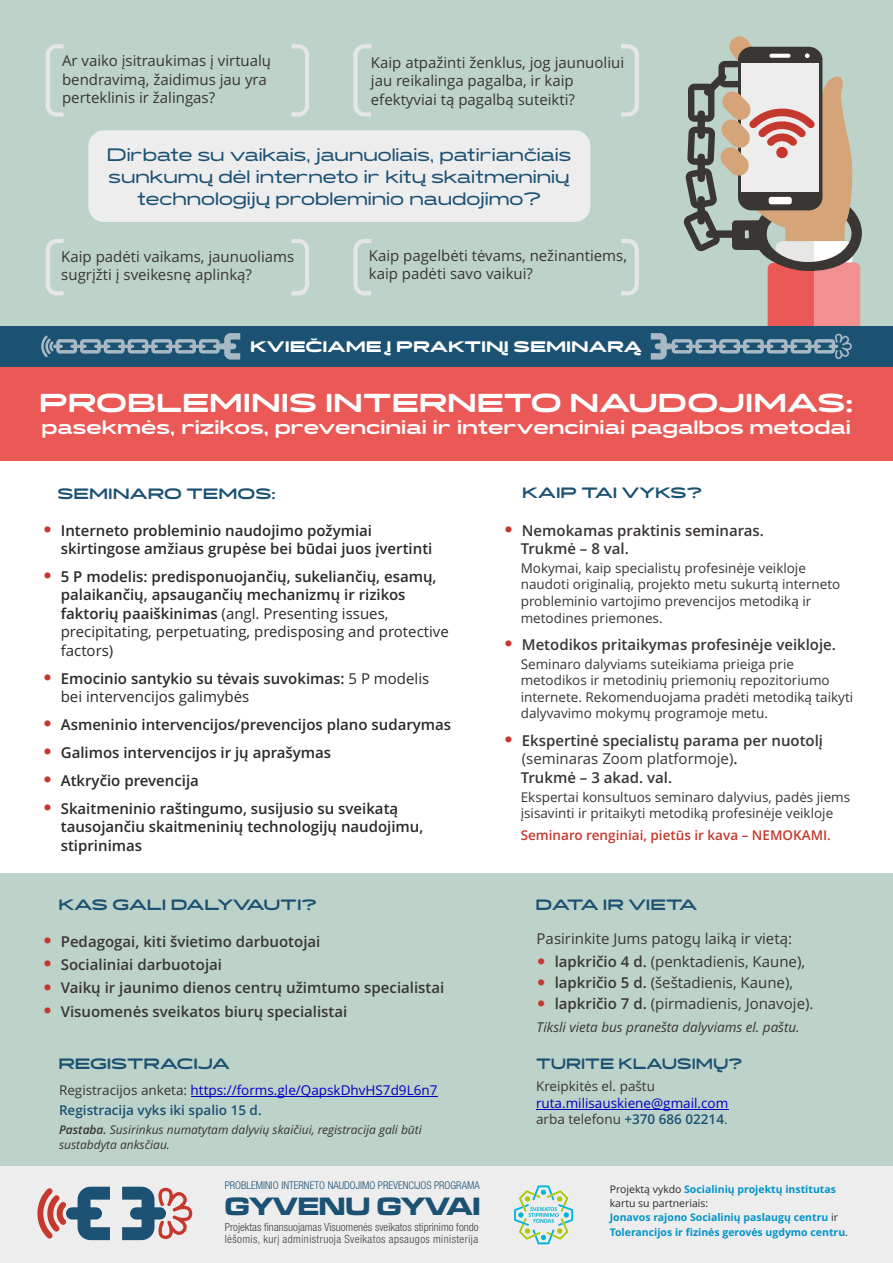
<style>
.page{position:relative;width:893px;height:1263px;background:#fff}
.page>*{position:absolute;margin:0;border:0;box-sizing:border-box;transform-origin:0 0}
.t1{font:26.1px "Microgramma D Bold Exte";color:#1b5173}
.t2{font:800 25.95px "Turismo CF";color:#fff}
.t3{font:700 19.5px "Turismo CF";color:#fff}
.t4{font:18px/22.4px "Turismo CF";color:#1b5173;text-align:center}
.t5{font:800 15.3px "Turismo CF";color:#fff}
.t6{font:600 15px/18.5px "Open Sans";color:#2b2a29}
.t7{font:15px/18.5px "Open Sans";color:#393634}
.t8{font:600 15px/18.5px "Open Sans";color:#393634}
.t9{font:700 15px "Turismo CF";color:#1b5173}
.t10{font:700 15px "Turismo CF";color:#1b5173;scale:.91 1}
.t11{font:13.5px/16.5px "Open Sans";color:#393634}
.t12{font:13.5px/20.2px "Open Sans";color:#0000c4}
.t13{font:600 13.5px "Open Sans";color:#c5382e}
.t14{font:italic 13.5px "Open Sans";color:#393634}
.t15{font:italic 12px/14.7px "Open Sans";color:#393634}
.t16{font:300 condensed 11.25px/12.8px "Helvetica Neue LT Pro";color:#434242}
.t17{font:300 condensed 10.65px "Helvetica Neue LT Pro";color:#1b5173}
.t18{font:700 10.5px/14.2px "Open Sans";color:#0094c8}
.s1{color:#c5382e}
.s2{font-weight:400}
.s3{color:#393634}
.s4{font-weight:600;color:#1b5173}
.s5{font-weight:600}
.s6{color:#1b5173}
.s7{font-weight:400;color:#2b2a29}
</style>
<div class="page">
<div style="left:0;top:0;width:893px;height:326px;background:#bdd2c9"></div>
<div style="left:0;top:1162px;width:893px;height:101px;background:#eeedee"></div>
<div style="left:0;top:873px;width:893px;height:293px;background:#bdd2c9"></div>
<div style="left:0;top:326px;width:893px;height:135px;background:#ea5955"></div>
<div style="left:88px;top:130px;width:502px;height:92px;background:#eeedee;border-radius:15px"></div>
<svg style="left:45px;top:239px;width:19px;height:57px"></svg>
<svg style="left:353px;top:239px;width:19px;height:57px"></svg>
<svg style="left:291px;top:239px;width:18px;height:57px"></svg>
<svg style="left:621px;top:239px;width:18px;height:57px"></svg>
<svg style="left:45px;top:44px;width:19px;height:73px"></svg>
<svg style="left:353px;top:44px;width:19px;height:73px"></svg>
<svg style="left:291px;top:44px;width:18px;height:73px"></svg>
<svg style="left:621px;top:44px;width:18px;height:73px"></svg>
<svg style="left:37px;top:1187px;width:155px;height:53px"></svg>
<svg style="left:514px;top:1185px;width:59px;height:59px"></svg>
<svg style="left:683px;top:36px;width:179px;height:290px"></svg>
<div style="left:0;top:326px;width:893px;height:40px;background:#1b5173"></div>
<hr style="left:191px;top:1096px;width:246px;height:1px;background:#0000c4">
<hr style="left:537px;top:1109px;width:192px;height:1px;background:#0000c4">
<svg style="left:41px;top:333px;width:811px;height:27px"></svg>
<p class="t7" style="left:62px;top:53px;width:211px">Ar vaiko įsitraukimas į virtualų bendravimą, žaidimus jau yra perteklinis ir žalingas?</p>
<p class="t7" style="left:371px;top:55px;width:255px">Kaip atpažinti ženklus, jog jaunuoliui jau reikalinga pagalba, ir kaip efektyviai tą pagalbą suteikti?</p>
<p class="t4" style="left:107px;top:144px;width:466px">Dirbate su vaikais, jaunuoliais, patiriančiais sunkumų dėl interneto ir kitų skaitmeninių technologijų probleminio naudojimo?</p>
<p class="t7" style="left:61px;top:249px;width:234px">Kaip padėti vaikams, jaunuoliams sugrįžti į sveikesnę aplinką?</p>
<p class="t7" style="left:369px;top:248px;width:260px">Kaip pagelbėti tėvams, nežinantiems, kaip padėti savo vaikui?</p>
<p class="t5" style="left:250px;top:338px;width:394px">KVIEČIAME Į PRAKTINĮ SEMINARĄ</p>
<h2 class="t2" style="left:39px;top:388px;width:815px">PROBLEMINIS INTERNETO NAUDOJIMAS:</h2>
<h3 class="t3" style="left:42px;top:416px;width:811px">pasekmės, rizikos, prevenciniai ir intervenciniai pagalbos metodai</h3>
<p class="t9" style="left:57px;top:485px;width:220px">SEMINARO TEMOS:</p>
<p class="t9" style="left:522px;top:485px;width:181px">KAIP TAI VYKS?</p>
<p class="t6" style="left:61px;top:522px;width:373px;text-indent:-18px"><span class="s1">•</span> Interneto probleminio naudojimo požymiai skirtingose amžiaus grupėse bei būdai juos įvertinti</p>
<p class="t6" style="left:61px;top:569px;width:390px;text-indent:-18px"><span class="s1">•</span> 5 P modelis: predisponuojančių, sukeliančių, esamų, palaikančių, apsaugančių mechanizmų ir rizikos faktorių paaiškinimas <span class="s2">(angl. Presenting issues, precipitating, perpetuating, predisposing and protective factors)</span></p>
<p class="t6" style="left:61px;top:670px;width:370px;text-indent:-18px"><span class="s1">•</span> Emocinio santykio su tėvais suvokimas: <span class="s2">5 P modelis bei intervencijos galimybės</span></p>
<p class="t6" style="left:43px;top:717px;width:410px"><span class="s1">•</span> Asmeninio intervencijos/prevencijos plano sudarymas</p>
<p class="t6" style="left:43px;top:745px;width:290px"><span class="s1">•</span> Galimos intervencijos ir jų aprašymas</p>
<p class="t6" style="left:43px;top:773px;width:158px"><span class="s1">•</span> Atkryčio prevencija</p>
<p class="t6" style="left:61px;top:801px;width:364px;text-indent:-18px"><span class="s1">•</span> Skaitmeninio raštingumo, susijusio su sveikatą tausojančiu skaitmeninių technologijų naudojimu, stiprinimas</p>
<p class="t9" style="left:58px;top:896px;width:260px">KAS GALI DALYVAUTI?</p>
<p class="t8" style="left:43px;top:933px;width:279px"><span class="s1">•</span> Pedagogai, kiti švietimo darbuotojai</p>
<p class="t8" style="left:43px;top:957px;width:181px"><span class="s1">•</span> Socialiniai darbuotojai</p>
<p class="t8" style="left:43px;top:980px;width:403px"><span class="s1">•</span> Vaikų ir jaunimo dienos centrų užimtumo specialistai</p>
<p class="t8" style="left:43px;top:1003px;width:306px"><span class="s1">•</span> Visuomenės sveikatos biurų specialistai</p>
<p class="t9" style="left:58px;top:1055px;width:173px">REGISTRACIJA</p>
<p class="t12" style="left:59px;top:1081px;width:380px"><span class="s3">Registracijos anketa:</span> https://forms.gle/QapskDhvHS7d9L6n7<br><span class="s4">Registracija vyks iki spalio 15 d.</span></p>
<p class="t15" style="left:59px;top:1123px;width:364px"><span class="s5">Pastaba.</span> Susirinkus numatytam dalyvių skaičiui, registracija gali būti sustabdyta anksčiau.</p>
<p class="t17" style="left:225px;top:1181px;width:256px">PROBLEMINIO INTERNETO NAUDOJIMO PREVENCIJOS PROGRAMA</p>
<h1 class="t1" style="left:225px;top:1194px;width:257px">GYVENU GYVAI</h1>
<p class="t16" style="left:225px;top:1222px;width:255px">Projektas finansuojamas Visuomenės sveikatos stiprinimo fondo lėšomis, kurį administruoja Sveikatos apsaugos ministerija</p>
<p class="t8" style="left:521px;top:522px;width:245px;text-indent:-17px"><span class="s1">•</span> Nemokamas praktinis seminaras.<br>Trukmė – 8 val.</p>
<p class="t11" style="left:521px;top:561px;width:321px">Mokymai, kaip specialistų profesinėje veikloje naudoti originalią, projekto metu sukurtą interneto probleminio vartojimo prevencijos metodiką ir metodines priemones.</p>
<p class="t8" style="left:504px;top:637px;width:334px"><span class="s1">•</span> Metodikos pritaikymas profesinėje veikloje.</p>
<p class="t11" style="left:521px;top:657px;width:334px">Seminaro dalyviams suteikiama prieiga prie metodikos ir metodinių priemonių repozitoriumo internete. Rekomenduojama pradėti metodiką taikyti dalyvavimo mokymų programoje metu.</p>
<p class="t8" style="left:521px;top:733px;width:304px;text-indent:-17px"><span class="s1">•</span> Ekspertinė specialistų parama per nuotolį <span class="s2">(seminaras Zoom platformoje)</span>.<br>Trukmė – 3 akad. val.</p>
<p class="t11" style="left:521px;top:790px;width:331px">Ekspertai konsultuos seminaro dalyvius, padės jiems įsisavinti ir pritaikyti metodiką profesinėje veikloje</p>
<p class="t13" style="left:521px;top:830px;width:312px">Seminaro renginiai, pietūs ir kava – NEMOKAMI.</p>
<p class="t9" style="left:535px;top:896px;width:163px">DATA IR VIETA</p>
<p class="t7" style="left:537px;top:931px;width:257px">Pasirinkite Jums patogų laiką ir vietą:</p>
<p class="t7" style="left:537px;top:954px;width:270px"><span class="s1">•</span> <span class="s5">lapkričio 4 d.</span> (penktadienis, Kaune),</p>
<p class="t7" style="left:537px;top:975px;width:258px"><span class="s1">•</span> <span class="s5">lapkričio 5 d.</span> (šeštadienis, Kaune),</p>
<p class="t7" style="left:537px;top:996px;width:278px"><span class="s1">•</span> <span class="s5">lapkričio 7 d.</span> (pirmadienis, Jonavoje).</p>
<p class="t14" style="left:537px;top:1021px;width:265px">Tiksli vieta bus pranešta dalyviams el. paštu.</p>
<p class="t10" style="left:536px;top:1055px;width:228px">TURITE KLAUSIMŲ?</p>
<p class="t11" style="left:536px;top:1079px;width:120px">Kreipkitės el. paštu</p>
<p class="t12" style="left:536px;top:1096px;width:194px;line-height:16.5px">ruta.milisauskiene@gmail.com <span class="s3">arba telefonu</span> <span class="s4">+370 686 02214</span><span class="s6">.</span></p>
<p class="t18" style="left:610px;top:1183px;width:240px"><span class="s7">Projektą vykdo</span> Socialinių projektų institutas <span class="s7">kartu su partneriais:<br></span>Jonavos rajono Socialinių paslaugų centru <span class="s7">ir </span>Tolerancijos ir fizinės gerovės ugdymo centru<span class="s7">.</span></p>
</div>
